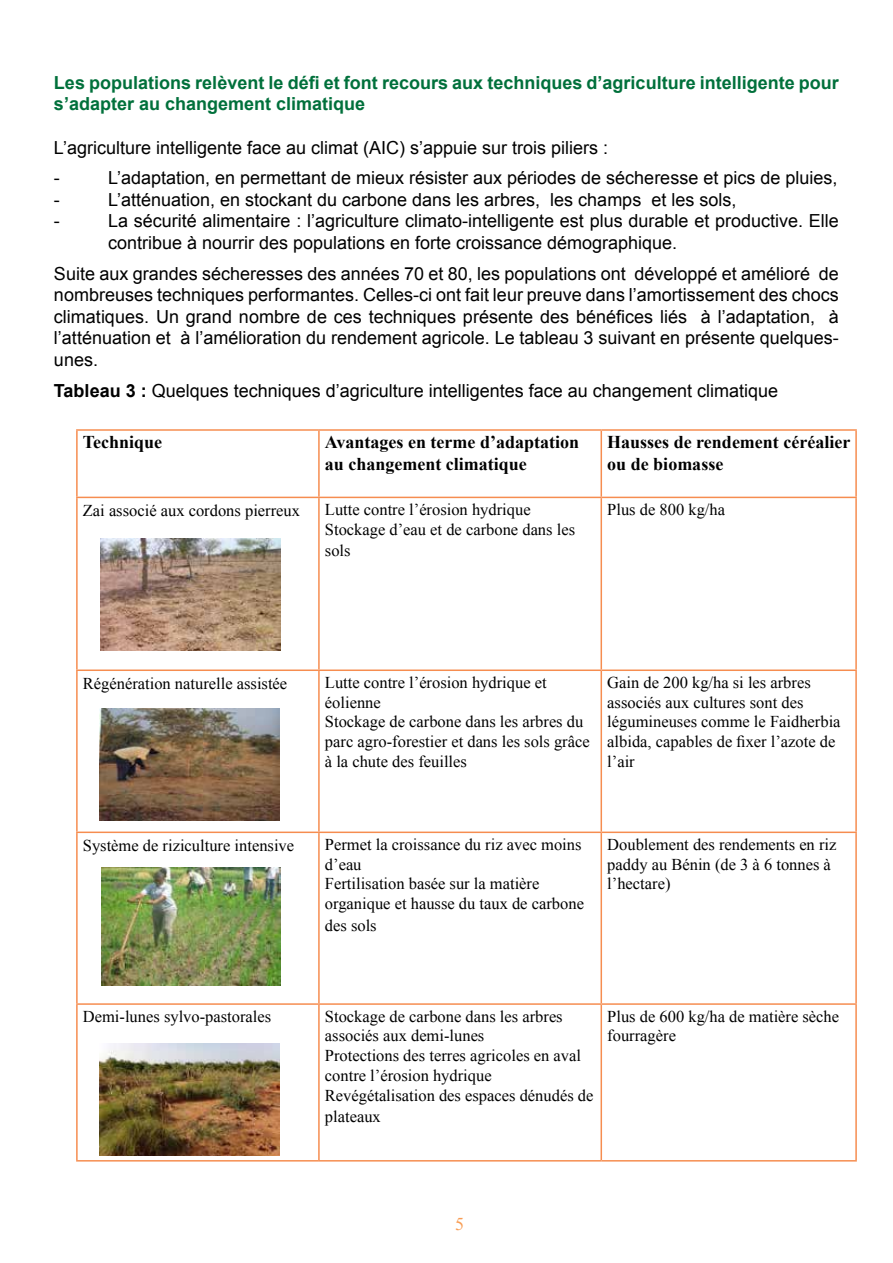
<style>
.page{position:relative;width:893px;height:1263px;background:#fff}
.page>*{position:absolute;margin:0;border:0;box-sizing:border-box;transform-origin:0 0}
.t1{font:18px/21.6px "Arial";color:#000}
.t2{font:700 18px/21.6px "Arial";color:#00703b}
.t3{font:700 18px/21.6px "Times New Roman";color:#000}
.t4{font:18px "Times New Roman";color:#f89c53}
.t5{font:16.5px/19.8px "Times New Roman";color:#000}
.s1{font-weight:700}
</style>
<div class="page">
<hr style="left:76px;top:429px;width:243px;height:2px;background:#f68d50">
<hr style="left:76px;top:431px;width:2px;height:66px;background:#f68d50">
<hr style="left:319px;top:429px;width:282px;height:2px;background:#f68d50">
<hr style="left:318px;top:431px;width:2px;height:66px;background:#f68d50">
<hr style="left:601px;top:429px;width:256px;height:2px;background:#f68d50">
<hr style="left:600px;top:431px;width:2px;height:66px;background:#f68d50">
<hr style="left:855px;top:431px;width:2px;height:66px;background:#f68d50">
<hr style="left:76px;top:497px;width:243px;height:1px;background:#f68d50">
<hr style="left:76px;top:498px;width:2px;height:171px;background:#f68d50">
<hr style="left:319px;top:497px;width:282px;height:1px;background:#f68d50">
<hr style="left:318px;top:498px;width:2px;height:171px;background:#f68d50">
<hr style="left:601px;top:497px;width:256px;height:1px;background:#f68d50">
<hr style="left:600px;top:498px;width:2px;height:171px;background:#f68d50">
<hr style="left:855px;top:498px;width:2px;height:171px;background:#f68d50">
<hr style="left:76px;top:669px;width:243px;height:2px;background:#f68d50">
<hr style="left:76px;top:671px;width:2px;height:160px;background:#f68d50">
<hr style="left:319px;top:669px;width:282px;height:2px;background:#f68d50">
<hr style="left:318px;top:671px;width:2px;height:160px;background:#f68d50">
<hr style="left:601px;top:669px;width:256px;height:2px;background:#f68d50">
<hr style="left:600px;top:671px;width:2px;height:160px;background:#f68d50">
<hr style="left:855px;top:671px;width:2px;height:160px;background:#f68d50">
<hr style="left:76px;top:831px;width:243px;height:2px;background:#f68d50">
<hr style="left:76px;top:833px;width:2px;height:170px;background:#f68d50">
<hr style="left:319px;top:831px;width:282px;height:2px;background:#f68d50">
<hr style="left:318px;top:833px;width:2px;height:170px;background:#f68d50">
<hr style="left:601px;top:831px;width:256px;height:2px;background:#f68d50">
<hr style="left:600px;top:833px;width:2px;height:170px;background:#f68d50">
<hr style="left:855px;top:833px;width:2px;height:170px;background:#f68d50">
<hr style="left:76px;top:1003px;width:243px;height:2px;background:#f68d50">
<hr style="left:76px;top:1005px;width:2px;height:155px;background:#f68d50">
<hr style="left:319px;top:1003px;width:282px;height:2px;background:#f68d50">
<hr style="left:318px;top:1005px;width:2px;height:155px;background:#f68d50">
<hr style="left:601px;top:1003px;width:256px;height:2px;background:#f68d50">
<hr style="left:600px;top:1005px;width:2px;height:155px;background:#f68d50">
<hr style="left:855px;top:1005px;width:2px;height:155px;background:#f68d50">
<hr style="left:76px;top:1160px;width:243px;height:1px;background:#f68d50">
<hr style="left:319px;top:1160px;width:282px;height:1px;background:#f68d50">
<hr style="left:601px;top:1160px;width:256px;height:1px;background:#f68d50">
<img style="left:100px;top:539px;width:180px;height:111px">
<img style="left:100px;top:708px;width:180px;height:112px">
<img style="left:100px;top:1044px;width:180px;height:112px">
<img style="left:102px;top:867px;width:178px;height:118px">
<p class="t2" style="left:54px;top:72px;width:786px">Les populations relèvent le défi et font recours aux techniques d’agriculture intelligente pour s’adapter au changement climatique</p>
<p class="t1" style="left:54px;top:132px;width:556px;line-height:30.6px">L’agriculture intelligente face au climat (AIC) s’appuie sur trois piliers : -</p>
<p class="t1" style="left:108px;top:167px;width:731px">L’adaptation, en permettant de mieux résister aux périodes de sécheresse et pics de pluies,</p>
<p class="t1" style="left:54px;top:189px;width:7px">-</p>
<p class="t1" style="left:108px;top:189px;width:630px">L’atténuation, en stockant du carbone dans les arbres, les champs et les sols,</p>
<p class="t1" style="left:54px;top:210px;width:7px">-</p>
<p class="t1" style="left:108px;top:210px;width:732px">La sécurité alimentaire : l’agriculture climato-intelligente est plus durable et productive. Elle contribue à nourrir des populations en forte croissance démographique.</p>
<p class="t1" style="left:54px;top:263px;width:786px;text-align:justify">Suite aux grandes sécheresses des années 70 et 80, les populations ont développé et amélioré de nombreuses techniques performantes. Celles-ci ont fait leur preuve dans l’amortissement des chocs climatiques. Un grand nombre de ces techniques présente des bénéfices liés à l’adaptation, à l’atténuation et à l’amélioration du rendement agricole. Le tableau 3 suivant en présente quelques&shy;unes.</p>
<p class="t1" style="left:54px;top:380px;width:725px"><span class="s1">Tableau 3 :</span> Quelques techniques d’agriculture intelligentes face au changement climatique</p>
<p class="t3" style="left:83px;top:431px;width:81px">Technique</p>
<p class="t3" style="left:325px;top:431px;width:256px">Avantages en terme d’adaptation au changement climatique</p>
<p class="t3" style="left:607px;top:431px;width:245px">Hausses de rendement céréalier ou de biomasse</p>
<p class="t5" style="left:83px;top:500px;width:219px">Zai associé aux cordons pierreux</p>
<p class="t5" style="left:325px;top:499px;width:252px">Lutte contre l’érosion hydrique<br>Stockage d’eau et de carbone dans les</p>
<p class="t5" style="left:325px;top:540px;width:27px">sols</p>
<p class="t5" style="left:607px;top:499px;width:119px">Plus de 800 kg/ha</p>
<p class="t5" style="left:83px;top:673px;width:206px">Régénération naturelle assistée</p>
<p class="t5" style="left:325px;top:672px;width:266px">Lutte contre l’érosion hydrique et éolienne<br>Stockage de carbone dans les arbres du parc agro-forestier et dans les sols grâce à la chute des feuilles</p>
<p class="t5" style="left:607px;top:672px;width:235px">Gain de 200 kg/ha si les arbres associés aux cultures sont des légumineuses comme le Faidherbia albida, capables de fixer l’azote de l’air</p>
<p class="t5" style="left:83px;top:835px;width:213px">Système de riziculture intensive</p>
<p class="t5" style="left:325px;top:834px;width:261px">Permet la croissance du riz avec moins d’eau<br>Fertilisation basée sur la matière organique et hausse du taux de carbone</p>
<p class="t5" style="left:325px;top:915px;width:53px">des sols</p>
<p class="t5" style="left:607px;top:834px;width:231px">Doublement des rendements en riz paddy au Bénin (de 3 à 6 tonnes à l’hectare)</p>
<p class="t5" style="left:83px;top:1006px;width:190px">Demi-lunes sylvo-pastorales</p>
<p class="t5" style="left:325px;top:1006px;width:270px">Stockage de carbone dans les arbres associés aux demi-lunes<br>Protections des terres agricoles en aval contre l’érosion hydrique Revégétalisation des espaces dénudés de</p>
<p class="t5" style="left:325px;top:1107px;width:57px">plateaux</p>
<p class="t5" style="left:607px;top:1006px;width:233px">Plus de 600 kg/ha de matière sèche fourragère</p>
<p class="t4" style="left:455px;top:1212px;width:10px">5</p>
</div>
